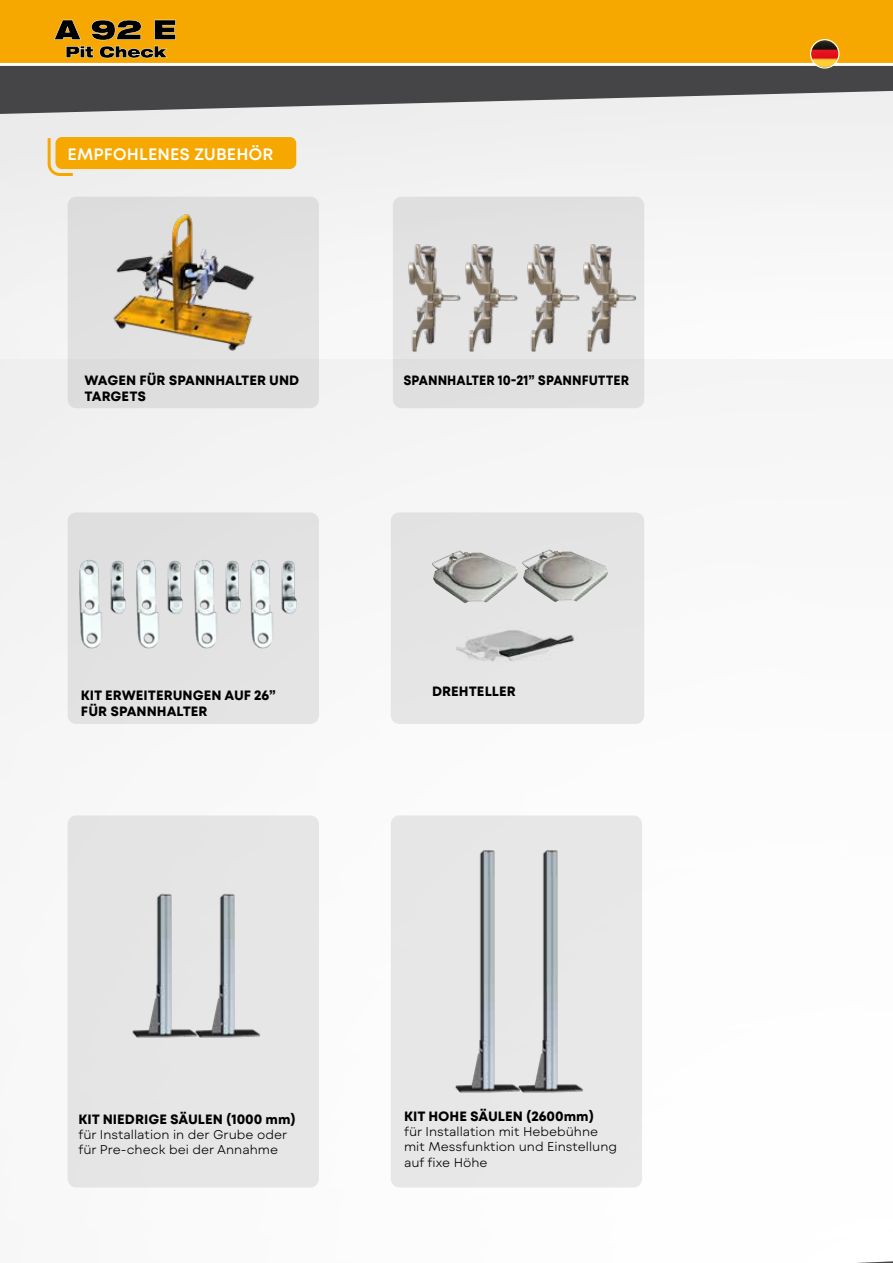
<style>
.page{position:relative;width:893px;height:1263px;background:#fff}
.page>*{position:absolute;margin:0;border:0;box-sizing:border-box;transform-origin:0 0}
.t1{font:600 16.5px "Mont Blanc";color:#fff}
.t2{font:700 13.5px/16.2px "Mont Blanc";color:#000}
.t3{font:700 13.5px "Mont Blanc";color:#000;scale:.94 1}
.t4{font:300 12.75px/15.3px "Mont Blanc";color:#000}
</style>
<div class="page">
<div style="left:0;top:43px;width:893px;height:1220px;background:#f8f8f8"></div>
<svg style="left:0;top:66px;width:893px;height:49px;fill:#454446"></svg>
<div style="left:0;top:0;width:893px;height:66px;background:#f7a800"></div>
<svg style="left:857px;top:1261px;width:36px;height:2px"></svg>
<svg style="left:54px;top:20px;width:27px;height:20px"></svg>
<svg style="left:91px;top:20px;width:50px;height:20px"></svg>
<svg style="left:154px;top:20px;width:22px;height:20px"></svg>
<svg style="left:66px;top:46px;width:27px;height:12px"></svg>
<svg style="left:99px;top:46px;width:69px;height:12px"></svg>
<div style="left:68px;top:512px;width:251px;height:212px;background:#e2e2e2;border-radius:9px"></div>
<div style="left:68px;top:815px;width:251px;height:372px;background:#e6e6e6;border-radius:9px"></div>
<div style="left:391px;top:815px;width:251px;height:372px;background:#e7e7e8;border-radius:9px"></div>
<div style="left:391px;top:512px;width:253px;height:212px;background:#e5e5e5;border-radius:9px"></div>
<img style="left:79px;top:559px;width:47px;height:90px">
<img style="left:196px;top:560px;width:45px;height:89px">
<img style="left:136px;top:559px;width:60px;height:90px">
<img style="left:250px;top:560px;width:47px;height:89px">
<img style="left:456px;top:630px;width:118px;height:32px">
<img style="left:522px;top:549px;width:86px;height:53px">
<img style="left:432px;top:550px;width:86px;height:53px">
<img style="left:132px;top:893px;width:54px;height:145px">
<img style="left:186px;top:893px;width:74px;height:145px">
<img style="left:455px;top:850px;width:54px;height:243px">
<img style="left:509px;top:850px;width:74px;height:243px">
<div style="left:68px;top:197px;width:251px;height:211px;background:#dfdedf;border-radius:9px"></div>
<div style="left:393px;top:197px;width:251px;height:211px;background:#e0e0e0;border-radius:9px"></div>
<img style="left:113px;top:214px;width:142px;height:137px">
<img style="left:408px;top:244px;width:52px;height:107px">
<img style="left:529px;top:244px;width:50px;height:107px">
<img style="left:460px;top:244px;width:69px;height:107px">
<img style="left:579px;top:244px;width:57px;height:107px">
<div style="left:55px;top:137px;width:241px;height:32px;background:#f7a800;border-radius:6px"></div>
<svg style="left:46px;top:135px;width:30px;height:42px"></svg>
<img style="left:811px;top:40px;width:27px;height:27px;border-radius:14px">
<div style="left:810px;top:39px;width:29px;height:30px;border:1px solid #fff;border-radius:50%"></div>
<p class="t1" style="left:68px;top:144px;width:207px">EMPFOHLENES ZUBEHÖR</p>
<p class="t2" style="left:85px;top:372px;width:216px">WAGEN FÜR SPANNHALTER UND<br>TARGETS</p>
<p class="t3" style="left:403px;top:371px;width:242px">SPANNHALTER 10-21” SPANNFUTTER</p>
<p class="t2" style="left:81px;top:687px;width:196px">KIT ERWEITERUNGEN AUF 26”<br>FÜR SPANNHALTER</p>
<p class="t2" style="left:432px;top:683px;width:85px">DREHTELLER</p>
<p class="t2" style="left:78px;top:1111px;width:219px">KIT NIEDRIGE SÄULEN (1000 mm)</p>
<p class="t4" style="left:78px;top:1127px;width:210px">für Installation in der Grube oder für Pre-check bei der Annahme</p>
<p class="t2" style="left:404px;top:1108px;width:192px">KIT HOHE SÄULEN (2600mm)</p>
<p class="t4" style="left:404px;top:1124px;width:215px">für Installation mit Hebebühne mit Messfunktion und Einstellung auf fixe Höhe</p>
</div>
